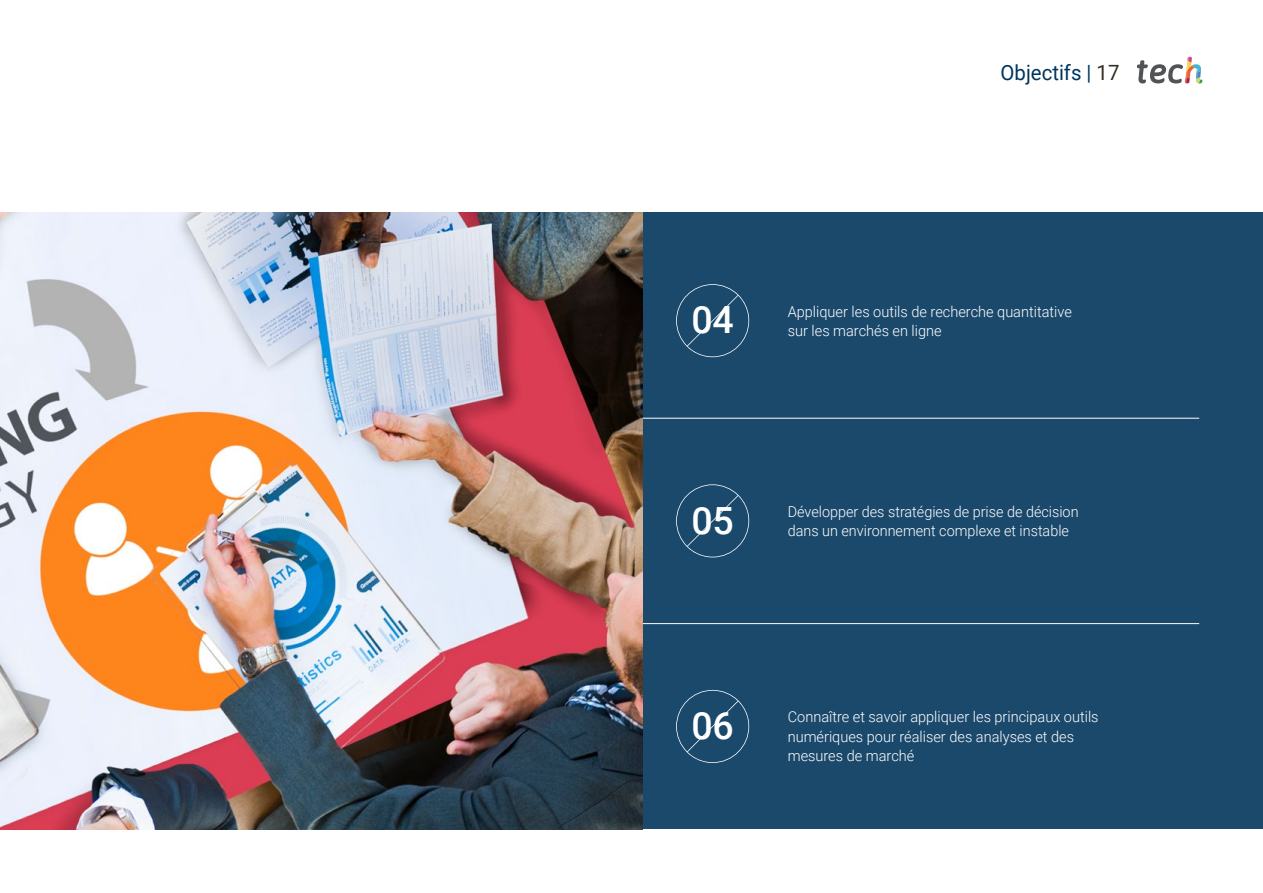
<style>
.page{position:relative;width:1263px;height:893px;background:#fff}
.page>*{position:absolute;margin:0;border:0;box-sizing:border-box;transform-origin:0 0}
.t1{font:500 37.5px "Roboto";color:#fff}
.t2{font:21px "Roboto";color:#00355e}
.t3{font:300 15px/19.5px "Roboto";color:#fff}
.t4{font:300 15px "Roboto";color:#fff;scale:.96 1}
.s1{color:#312e20}
</style>
<div class="page">
<div style="left:642px;top:213px;width:621px;height:616px;background:#1a496c"></div>
<svg style="left:676px;top:284px;width:73px;height:73px"></svg>
<svg style="left:676px;top:484px;width:73px;height:73px"></svg>
<svg style="left:676px;top:690px;width:73px;height:73px"></svg>
<hr style="left:0;top:418px;width:1199px;height:1px;background:#fff">
<hr style="left:0;top:623px;width:1199px;height:1px;background:#fff">
<svg style="left:1137px;top:57px;width:65px;height:27px"></svg>
<img style="left:0;top:213px;width:642px;height:616px">
<h2 class="t2" style="left:1000px;top:57px;width:120px">Objectifs | <span class="s1">17</span></h2>
<h1 class="t1" style="left:691px;top:294px;width:44px">04</h1>
<p class="t3" style="left:788px;top:301px;width:286px">Appliquer les outils de recherche quantitative</p>
<p class="t3" style="left:788px;top:320px;width:155px">sur les marchés en ligne</p>
<h1 class="t1" style="left:691px;top:494px;width:44px">05</h1>
<p class="t4" style="left:788px;top:501px;width:304px">Développer des stratégies de prise de décision</p>
<p class="t4" style="left:788px;top:520px;width:294px">dans un environnement complexe et instable</p>
<h1 class="t1" style="left:691px;top:699px;width:44px">06</h1>
<p class="t3" style="left:788px;top:707px;width:312px">Connaître et savoir appliquer les principaux outils numériques pour réaliser des analyses et des mesures de marché</p>
</div>
